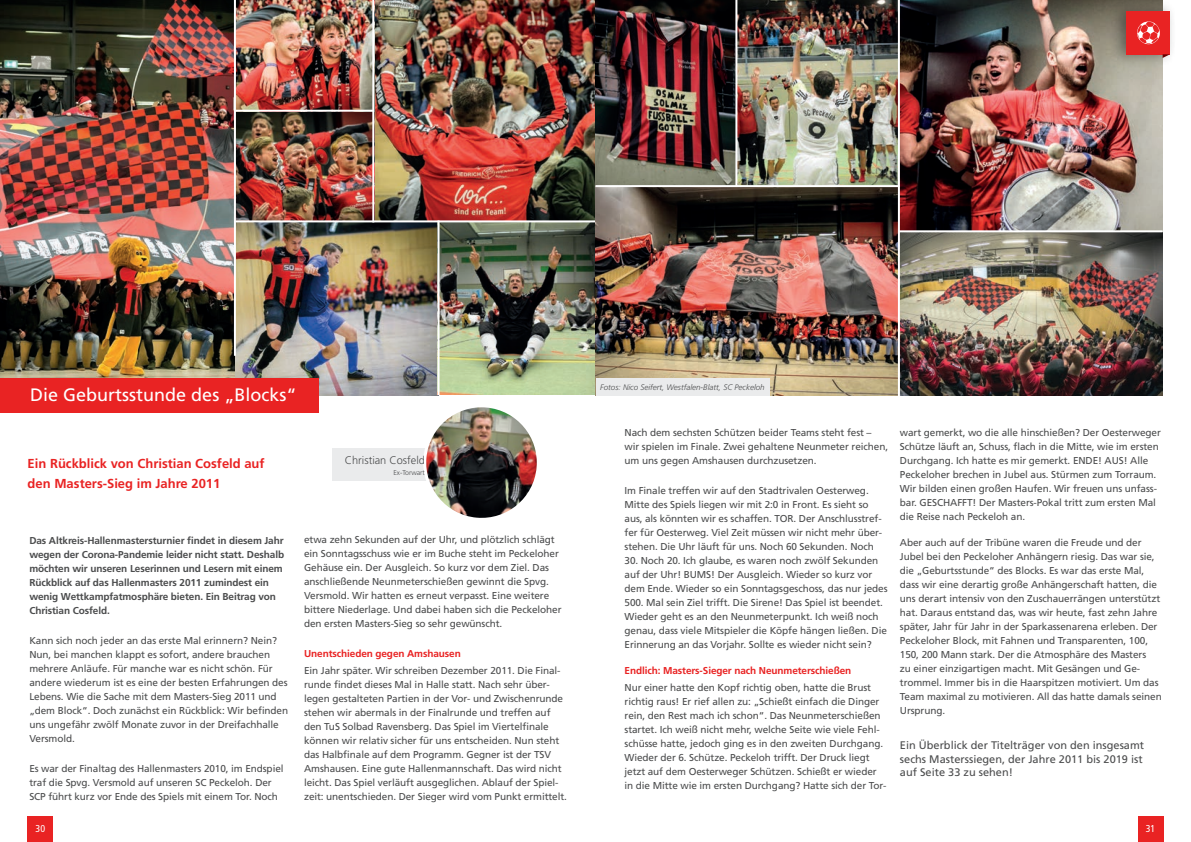
<style>
.page{position:relative;width:1191px;height:842px;background:#fff}
.page>*{position:absolute;margin:0;border:0;box-sizing:border-box;transform-origin:0 0}
.t1{font:18px "Frutiger";color:#fff}
.t2{font:700 13px/20px "Frutiger";color:#e92323}
.t3{font:11px/13.2px "Frutiger CE";color:#4b4c4d}
.t4{font:300 11px "Frutiger";color:#4b4c4d}
.t5{font:10px/14px "Frutiger CE";letter-spacing:-.01em;color:#4b4c4d}
.t6{font:700 10px/14px "Frutiger";letter-spacing:-.01em;color:#4b4c4d}
.t7{font:700 10px "Frutiger";letter-spacing:-.01em;color:#e92323}
.t8{font:condensed 10px "Frutiger";color:#fff}
.t9{font:italic 300 8px "Frutiger";color:#4b4c4d}
.t10{font:300 7px "Frutiger";color:#4b4c4d}
</style>
<div class="page">
<img style="left:235px;top:187px;width:361px;height:208px">
<img style="left:0;top:0;width:235px;height:378px">
<img style="left:374px;top:0;width:221px;height:220px">
<img style="left:236px;top:112px;width:136px;height:108px">
<img style="left:439px;top:222px;width:156px;height:173px">
<img style="left:236px;top:0;width:136px;height:110px">
<hr style="left:234px;top:0;width:2px;height:356px;background:#fff">
<hr style="left:235px;top:220px;width:360px;height:2px;background:#fff">
<hr style="left:372px;top:0;width:2px;height:222px;background:#fff">
<hr style="left:437px;top:220px;width:2px;height:175px;background:#fff">
<div style="left:0;top:378px;width:318px;height:34px;background:#e92323"></div>
<div style="left:332px;top:448px;width:106px;height:33px;background:#eaebec"></div>
<img style="left:423px;top:407px;width:114px;height:111px">
<img style="left:900px;top:232px;width:262px;height:163px">
<img style="left:596px;top:187px;width:302px;height:208px">
<img style="left:595px;top:0;width:140px;height:185px">
<img style="left:900px;top:0;width:262px;height:230px">
<img style="left:737px;top:0;width:161px;height:185px">
<div style="left:1108px;top:0;width:68px;height:67px;background:#231f20;opacity:.5"></div>
<div style="left:1126px;top:11px;width:44px;height:43px;background:#e92323"></div>
<svg style="left:1137px;top:21px;width:22px;height:23px"></svg>
<svg style="left:1162px;top:54px;width:8px;height:4px"></svg>
<div style="left:596px;top:378px;width:173px;height:18px;background:#eaebec"></div>
<div style="left:28px;top:816px;width:25px;height:26px;background:#e92323"></div>
<div style="left:1137px;top:816px;width:26px;height:26px;background:#e92323"></div>
<h1 class="t1" style="left:30px;top:384px;width:268px">Die Geburtsstunde des „Blocks“</h1>
<p class="t9" style="left:600px;top:382px;width:166px">Fotos: Nico Seifert, Westfalen-Blatt, SC Peckeloh</p>
<h2 class="t2" style="left:28px;top:453px;width:238px">Ein Rückblick von Christian Cosfeld auf den Masters-Sieg im Jahre 2011</h2>
<p class="t4" style="left:345px;top:454px;width:82px">Christian Cosfeld</p>
<p class="t10" style="left:393px;top:469px;width:33px">Ex-Torwart</p>
<p class="t6" style="left:29px;top:534px;width:256px">Das Altkreis-Hallenmastersturnier findet in diesem Jahr wegen der Corona-Pandemie leider nicht statt. Deshalb möchten wir unseren Leserinnen und Lesern mit einem Rückblick auf das Hallenmasters 2011 zumindest ein wenig Wettkampfatmosphäre bieten. Ein Beitrag von Christian Cosfeld.</p>
<p class="t5" style="left:29px;top:633px;width:260px">Kann sich noch jeder an das erste Mal erinnern? Nein?<br>Nun, bei manchen klappt es sofort, andere brauchen mehrere Anläufe. Für manche war es nicht schön. Für andere wiederum ist es eine der besten Erfahrungen des Lebens. Wie die Sache mit dem Masters-Sieg 2011 und „dem Block“. Doch zunächst ein Rückblick: Wir befinden uns ungefähr zwölf Monate zuvor in der Dreifachhalle Versmold.</p>
<p class="t5" style="left:29px;top:761px;width:256px">Es war der Finaltag des Hallenmasters 2010, im Endspiel traf die Spvg. Versmold auf unseren SC Peckeloh. Der<br>SCP führt kurz vor Ende des Spiels mit einem Tor. Noch</p>
<p class="t5" style="left:304px;top:533px;width:259px">etwa zehn Sekunden auf der Uhr, und plötzlich schlägt ein Sonntagsschuss wie er im Buche steht im Peckeloher Gehäuse ein. Der Ausgleich. So kurz vor dem Ziel. Das anschließende Neunmeterschießen gewinnt die Spvg.<br>Versmold. Wir hatten es erneut verpasst. Eine weitere bittere Niederlage. Und dabei haben sich die Peckeloher den ersten Masters-Sieg so sehr gewünscht.</p>
<p class="t7" style="left:304px;top:647px;width:158px">Unentschieden gegen Amshausen</p>
<p class="t5" style="left:304px;top:663px;width:264px">Ein Jahr später. Wir schreiben Dezember 2011. Die Final&shy;runde findet dieses Mal in Halle statt. Nach sehr über&shy;legen gestalteten Partien in der Vor- und Zwischenrunde stehen wir abermals in der Finalrunde und treffen auf den TuS Solbad Ravensberg. Das Spiel im Viertelfinale können wir relativ sicher für uns entscheiden. Nun steht das Halbfinale auf dem Programm. Gegner ist der TSV Amshausen. Eine gute Hallenmannschaft. Das wird nicht leicht. Das Spiel verläuft ausgeglichen. Ablauf der Spiel&shy;zeit: unentschieden. Der Sieger wird vom Punkt ermittelt.</p>
<p class="t5" style="left:624px;top:425px;width:265px">Nach dem sechsten Schützen beider Teams steht fest – wir spielen im Finale. Zwei gehaltene Neunmeter reichen, um uns gegen Amshausen durchzusetzen.</p>
<p class="t5" style="left:624px;top:483px;width:259px">Im Finale treffen wir auf den Stadtrivalen Oesterweg.<br>Mitte des Spiels liegen wir mit 2:0 in Front. Es sieht so aus, als könnten wir es schaffen. TOR. Der Anschlusstref&shy;fer für Oesterweg. Viel Zeit müssen wir nicht mehr über&shy;stehen. Die Uhr läuft für uns. Noch 60 Sekunden. Noch</p>
<p class="t5" style="left:624px;top:553px;width:264px">30. Noch 20. Ich glaube, es waren noch zwölf Sekunden auf der Uhr! BUMS! Der Ausgleich. Wieder so kurz vor dem Ende. Wieder so ein Sonntagsgeschoss, das nur jedes 500. Mal sein Ziel trifft. Die Sirene! Das Spiel ist beendet.<br>Wieder geht es an den Neunmeterpunkt. Ich weiß noch genau, dass viele Mitspieler die Köpfe hängen ließen. Die Erinnerung an das Vorjahr. Sollte es wieder nicht sein?</p>
<p class="t7" style="left:624px;top:665px;width:228px">Endlich: Masters-Sieger nach Neunmeterschießen</p>
<p class="t5" style="left:624px;top:681px;width:263px">Nur einer hatte den Kopf richtig oben, hatte die Brust richtig raus! Er rief allen zu: „Schießt einfach die Dinger rein, den Rest mach ich schon“. Das Neunmeterschießen startet. Ich weiß nicht mehr, welche Seite wie viele Fehl&shy;schüsse hatte, jedoch ging es in den zweiten Durchgang.<br>Wieder der 6. Schütze. Peckeloh trifft. Der Druck liegt jetzt auf dem Oesterweger Schützen. Schießt er wieder in die Mitte wie im ersten Durchgang? Hatte sich der Tor-</p>
<p class="t5" style="left:900px;top:425px;width:262px">wart gemerkt, wo die alle hinschießen? Der Oesterweger Schütze läuft an, Schuss, flach in die Mitte, wie im ersten Durchgang. Ich hatte es mir gemerkt. ENDE! AUS! Alle Peckeloher brechen in Jubel aus. Stürmen zum Torraum.<br>Wir bilden einen großen Haufen. Wir freuen uns unfass&shy;bar. GESCHAFFT! Der Masters-Pokal tritt zum ersten Mal die Reise nach Peckeloh an.</p>
<p class="t5" style="left:900px;top:535px;width:263px">Aber auch auf der Tribüne waren die Freude und der Jubel bei den Peckeloher Anhängern riesig. Das war sie, die „Geburtsstunde“ des Blocks. Es war das erste Mal, dass wir eine derartig große Anhängerschaft hatten, die uns derart intensiv von den Zuschauerrängen unterstützt hat. Daraus entstand das, was wir heute, fast zehn Jahre später, Jahr für Jahr in der Sparkassenarena erleben. Der Peckeloher Block, mit Fahnen und Transparenten, 100, 150, 200 Mann stark. Der die Atmosphäre des Masters<br>zu einer einzigartigen macht. Mit Gesängen und Ge&shy;trommel. Immer bis in die Haarspitzen motiviert. Um das Team maximal zu motivieren. All das hatte damals seinen Ursprung.</p>
<p class="t3" style="left:900px;top:739px;width:246px">Ein Überblick der Titelträger von den insgesamt sechs Masterssiegen, der Jahre 2011 bis 2019 ist auf Seite 33 zu sehen!</p>
<p class="t8" style="left:36px;top:822px;width:11px">30</p>
<p class="t8" style="left:1145px;top:822px;width:11px">31</p>
</div>
